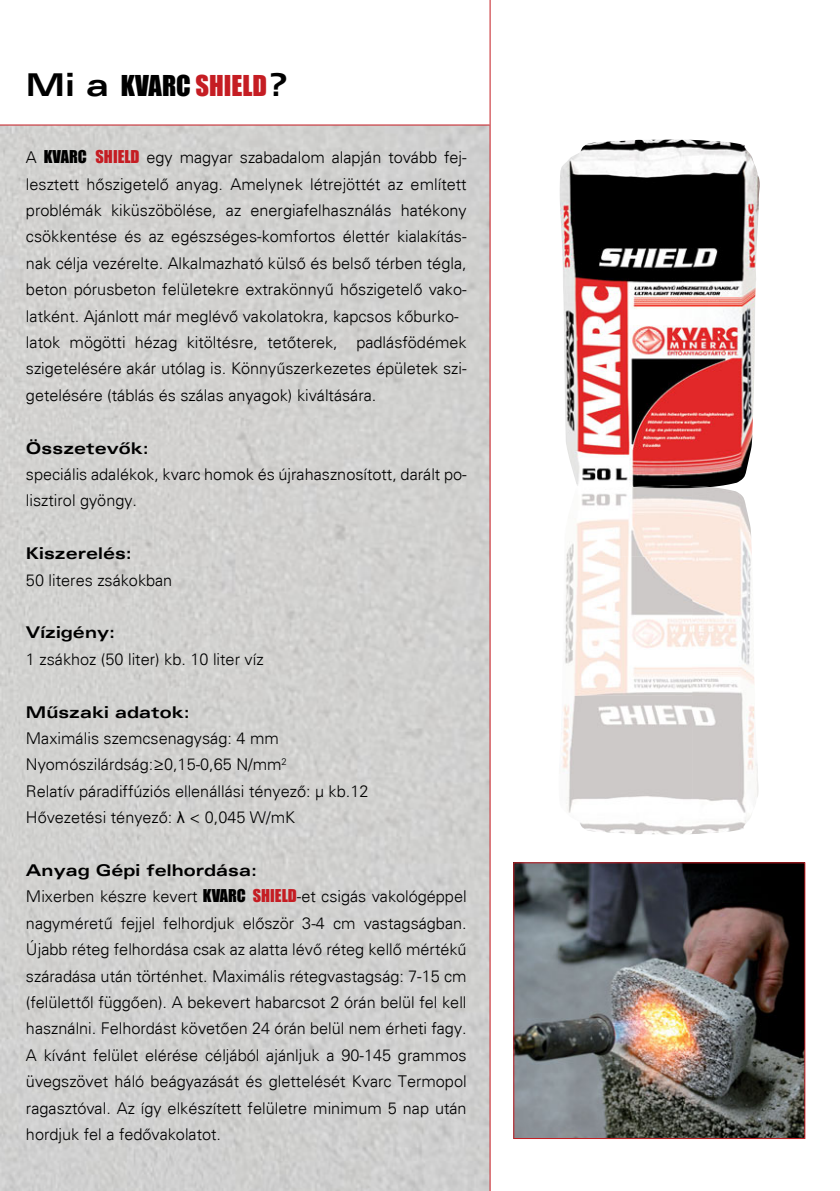
<style>
.page{position:relative;width:840px;height:1191px;background:#fff}
.page>*{position:absolute;margin:0;border:0;box-sizing:border-box;transform-origin:0 0}
.t1{font:26.4px "Impact";color:#c51d23}
.t2{font:300 16.2px/26.4px "Univers";color:#000}
.t3{font:700 expanded 16.2px "Univers";color:#000}
.s1{font-family:"Univers";font-weight:700;font-stretch:expanded;font-size:31.6px;color:#000}
.s2{color:#000}
.s3{font-family:"Impact";font-weight:400}
.s4{font-family:"Impact";font-weight:400;color:#c51d23}
.s5{font-family:"Arial";font-weight:400}
.s6{font-weight:700;font-stretch:expanded}
</style>
<div class="page">
<hr style="left:489px;top:0;width:1px;height:1191px;background:#c51d23">
<hr style="left:0;top:124px;width:489px;height:1px;background:#c51d23">
<img style="left:560px;top:140px;width:199px;height:347px">
<img style="left:562px;top:695px;width:129px;height:139px">
<img style="left:691px;top:487px;width:67px;height:347px">
<img style="left:565px;top:556px;width:127px;height:139px">
<img style="left:566px;top:487px;width:126px;height:69px">
<img style="left:633px;top:486px;width:76px;height:2px">
<img style="left:515px;top:864px;width:287px;height:272px">
<div style="left:513px;top:862px;width:291px;height:276px;border:1px solid #c51d23"></div>
<h1 class="t1" style="left:26px;top:65px;width:263px"><span class="s1">Mi a</span> <span class="s2">KVARC</span> SHIELD<span class="s1">?</span></h1>
<p class="t2" style="left:26px;top:144px;width:442px">A <span class="s3">KVARC</span> <span class="s4">SHIELD</span> egy magyar szabadalom alapján tovább fej&shy;lesztett hőszigetelő anyag. Amelynek létrejöttét az említett problémák kiküszöbölése, az energiafelhasználás hatékony csökkentése és az egészséges-komfortos élettér kialakítás&shy;nak célja vezérelte. Alkalmazható külső és belső térben tégla, beton pórusbeton felületekre extrakönnyű hőszigetelő vako&shy;latként. Ajánlott már meglévő vakolatokra, kapcsos kőburko&shy;latok mögötti hézag kitöltésre, tetőterek, padlásfödémek szigetelésére akár utólag is. Könnyűszerkezetes épületek szi&shy;getelésére (táblás és szálas anyagok) kiváltására.</p>
<p class="t3" style="left:26px;top:439px;width:124px">Összetevők:</p>
<p class="t2" style="left:26px;top:461px;width:442px">speciális adalékok, kvarc homok és újrahasznosított, darált po&shy;lisztirol gyöngy.</p>
<p class="t3" style="left:26px;top:544px;width:107px">Kiszerelés:</p>
<p class="t2" style="left:26px;top:567px;width:148px">50 literes zsákokban</p>
<p class="t3" style="left:26px;top:623px;width:91px">Vízigény:</p>
<p class="t2" style="left:26px;top:646px;width:239px">1 zsákhoz (50 liter) kb. 10 liter víz</p>
<p class="t3" style="left:26px;top:702px;width:165px">Műszaki adatok:</p>
<p class="t2" style="left:26px;top:725px;width:344px">Maximális szemcsenagyság: 4 mm Nyomószilárdság:≥0,15-0,65 N/mm<sup>2<br></sup>Relatív páradiffúziós ellenállási tényező: μ kb.12<br>Hővezetési tényező: <span class="s5">λ</span> &lt; 0,045 W/mK</p>
<p class="t2" style="left:26px;top:857px;width:442px"><span class="s6">Anyag Gépi felhordása:<br></span>Mixerben készre kevert <span class="s3">KVARC</span> <span class="s4">SHIELD</span>-et csigás vakológéppel nagyméretű fejjel felhordjuk először 3-4 cm vastagságban.<br>Újabb réteg felhordása csak az alatta lévő réteg kellő mértékű száradása után történhet. Maximális rétegvastagság: 7-15 cm (felülettől függően). A bekevert habarcsot 2 órán belül fel kell használni. Felhordást követően 24 órán belül nem érheti fagy.<br>A kívánt felület elérése céljából ajánljuk a 90-145 grammos üvegszövet háló beágyazását és glettelését Kvarc Termopol ragasztóval. Az így elkészített felületre minimum 5 nap után hordjuk fel a fedővakolatot.</p>
</div>
